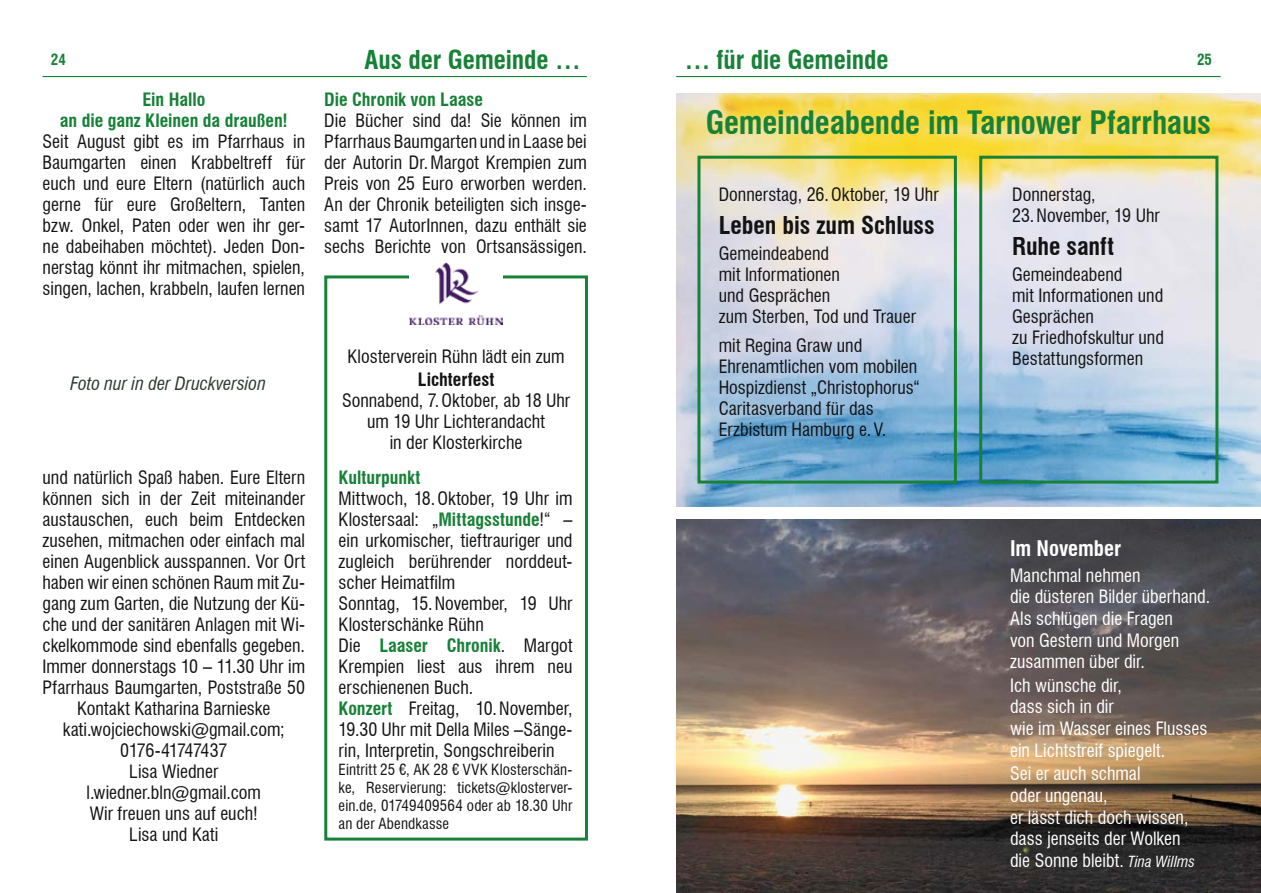
<style>
.page{position:relative;width:1261px;height:893px;background:#fff}
.page>*{position:absolute;margin:0;border:0;box-sizing:border-box;transform-origin:0 0}
.t1{font:700 condensed 31.5px "Swiss 721 BT";letter-spacing:-.005em;color:#188138}
.t2{font:700 condensed 25.5px "Swiss 721 BT";letter-spacing:-.005em;color:#188138}
.t3{font:700 condensed 24px "Swiss 721 BT";letter-spacing:-.005em;color:#141314}
.t4{font:700 condensed 21px "Swiss 721 BT";letter-spacing:-.005em;color:#fff}
.t5{font:condensed 18px/21px "Swiss 721 BT";color:#141314}
.t6{font:condensed 18px/21.6px "Swiss 721 BT";color:#fff}
.t7{font:700 condensed 18px/21px "Swiss 721 BT";letter-spacing:-.005em;color:#188138;text-align:center}
.t8{font:italic condensed 18px "Swiss 721 BT";color:#2b382f}
.t9{font:700 condensed 18px "Swiss 721 BT";color:#141314}
.t10{font:condensed 15px/18px "Swiss 721 BT";letter-spacing:.01em;color:#141314;text-align:justify}
.t11{font:700 condensed 15px "Swiss 721 BT";color:#188138}
.s1{font-weight:700;color:#188138}
.s2{font-style:italic;font-size:15px}
</style>
<div class="page">
<hr style="left:43px;top:76px;width:544px;height:1px;background:#188138">
<hr style="left:676px;top:76px;width:544px;height:1px;background:#188138">
<img style="left:676px;top:94px;width:585px;height:412px">
<div style="left:324px;top:275px;width:264px;height:566px;border:3px solid #188138"></div>
<div style="left:697px;top:156px;width:260px;height:328px;border:3px solid #188138"></div>
<div style="left:979px;top:156px;width:239px;height:328px;border:3px solid #188138"></div>
<img style="left:676px;top:520px;width:585px;height:373px">
<img style="left:409px;top:262px;width:94px;height:63px">
<h2 class="t2" style="left:365px;top:45px;width:217px">Aus der Gemeinde …</h2>
<h2 class="t2" style="left:685px;top:45px;width:205px">… für die Gemeinde</h2>
<p class="t11" style="left:51px;top:51px;width:17px">24</p>
<p class="t11" style="left:1197px;top:51px;width:17px">25</p>
<p class="t7" style="left:60px;top:88px;width:229px">Ein Hallo<br>an die ganz Kleinen da draußen!</p>
<p class="t5" style="left:43px;top:130px;width:264px;text-align:justify">Seit August gibt es im Pfarrhaus in Baumgarten einen Krabbeltreff für euch und eure Eltern (natürlich auch gerne für eure Großeltern, Tanten bzw. Onkel, Paten oder wen ihr ger&shy;ne dabeihaben möchtet). Jeden Don&shy;nerstag könnt ihr mitmachen, spielen, singen, lachen, krabbeln, laufen lernen</p>
<p class="t7" style="left:324px;top:88px;width:160px">Die Chronik von Laase</p>
<p class="t5" style="left:324px;top:109px;width:264px;text-align:justify">Die Bücher sind da! Sie können im Pfarrhaus Baumgarten und in Laase bei der Autorin Dr.Margot Krempien zum Preis von 25 Euro erworben werden.<br>An der Chronik beteiligten sich insge&shy;samt 17 AutorInnen, dazu enthält sie sechs Berichte von Ortsansässigen.</p>
<p class="t8" style="left:70px;top:373px;width:197px">Foto nur in der Druckversion</p>
<p class="t5" style="left:43px;top:467px;width:264px;text-align:center">und natürlich Spaß haben. Eure Eltern können sich in der Zeit miteinander austauschen, euch beim Entdecken zusehen, mitmachen oder einfach mal einen Augenblick ausspannen. Vor Ort haben wir einen schönen Raum mit Zu&shy;gang zum Garten, die Nutzung der Kü&shy;che und der sanitären Anlagen mit Wi&shy;ckelkommode sind ebenfalls gegeben.<br>Immer donnerstags 10 – 11.30 Uhr im<br>Pfarrhaus Baumgarten, Poststraße 50<br>Kontakt Katharina Barnieske kati.wojciechowski@gmail.com;<br>0176-41747437<br>Lisa Wiedner l.wiedner.bln@gmail.com<br>Wir freuen uns auf euch!<br>Lisa und Kati</p>
<p class="t5" style="left:348px;top:346px;width:218px">Klosterverein Rühn lädt ein zum</p>
<p class="t9" style="left:418px;top:369px;width:78px">Lichterfest</p>
<p class="t5" style="left:342px;top:390px;width:230px;text-align:center">Sonnabend, 7.Oktober, ab 18 Uhr um 19 Uhr Lichterandacht<br>in der Klosterkirche</p>
<p class="t7" style="left:339px;top:466px;width:83px">Kulturpunkt</p>
<p class="t5" style="left:339px;top:487px;width:235px">Mittwoch, 18.Oktober, 19 Uhr im<br>Klostersaal: „<span class="s1">Mittagsstunde</span>!“ – ein urkomischer, tieftrauriger und zugleich berührender norddeut&shy;scher Heimatfilm<br>Sonntag, 15.November, 19 Uhr<br>Klosterschänke Rühn<br>Die <span class="s1">Laaser Chronik</span>. Margot<br>Krempien liest aus ihrem neu erschienenen Buch.<br><span class="s1">Konzert</span> Freitag, 10.November,<br>19.30 Uhr mit Della Miles –Sänge&shy;rin, Interpretin, Songschreiberin</p>
<p class="t10" style="left:339px;top:760px;width:235px">Eintritt 25 €, AK 28 € VVK Klosterschän&shy;ke, Reservierung: tickets@klosterver&shy;ein.de, 01749409564 oder ab 18.30 Uhr an der Abendkasse</p>
<h1 class="t1" style="left:706px;top:104px;width:507px">Gemeindeabende im Tarnower Pfarrhaus</h1>
<p class="t5" style="left:719px;top:184px;width:221px">Donnerstag, 26.Oktober, 19 Uhr</p>
<h3 class="t3" style="left:719px;top:211px;width:217px">Leben bis zum Schluss</h3>
<p class="t5" style="left:719px;top:243px;width:199px">Gemeindeabend<br>mit Informationen<br>und Gesprächen<br>zum Sterben, Tod und Trauer</p>
<p class="t5" style="left:719px;top:335px;width:203px">mit Regina Graw und<br>Ehrenamtlichen vom mobilen<br>Hospizdienst „Christophorus“<br>Caritasverband für das<br>Erzbistum Hamburg e.V.</p>
<p class="t5" style="left:1012px;top:184px;width:149px">Donnerstag,<br>23.November, 19 Uhr</p>
<h3 class="t3" style="left:1012px;top:232px;width:103px">Ruhe sanft</h3>
<p class="t5" style="left:1012px;top:264px;width:153px">Gemeindeabend<br>mit Informationen und<br>Gesprächen<br>zu Friedhofskultur und<br>Bestattungsformen</p>
<p class="t4" style="left:1010px;top:536px;width:113px">Im November</p>
<p class="t6" style="left:1010px;top:564px;width:202px">Manchmal nehmen<br>die düsteren Bilder überhand.<br>Als schlügen die Fragen<br>von Gestern und Morgen zusammen über dir.</p>
<p class="t6" style="left:1010px;top:674px;width:199px">Ich wünsche dir,<br>dass sich in dir<br>wie im Wasser eines Flusses ein Lichtstreif spiegelt.</p>
<p class="t6" style="left:1010px;top:763px;width:187px">Sei er auch schmal<br>oder ungenau,<br>er lässt dich doch wissen, dass jenseits der Wolken die Sonne bleibt. <span class="s2">Tina Willms</span></p>
</div>
